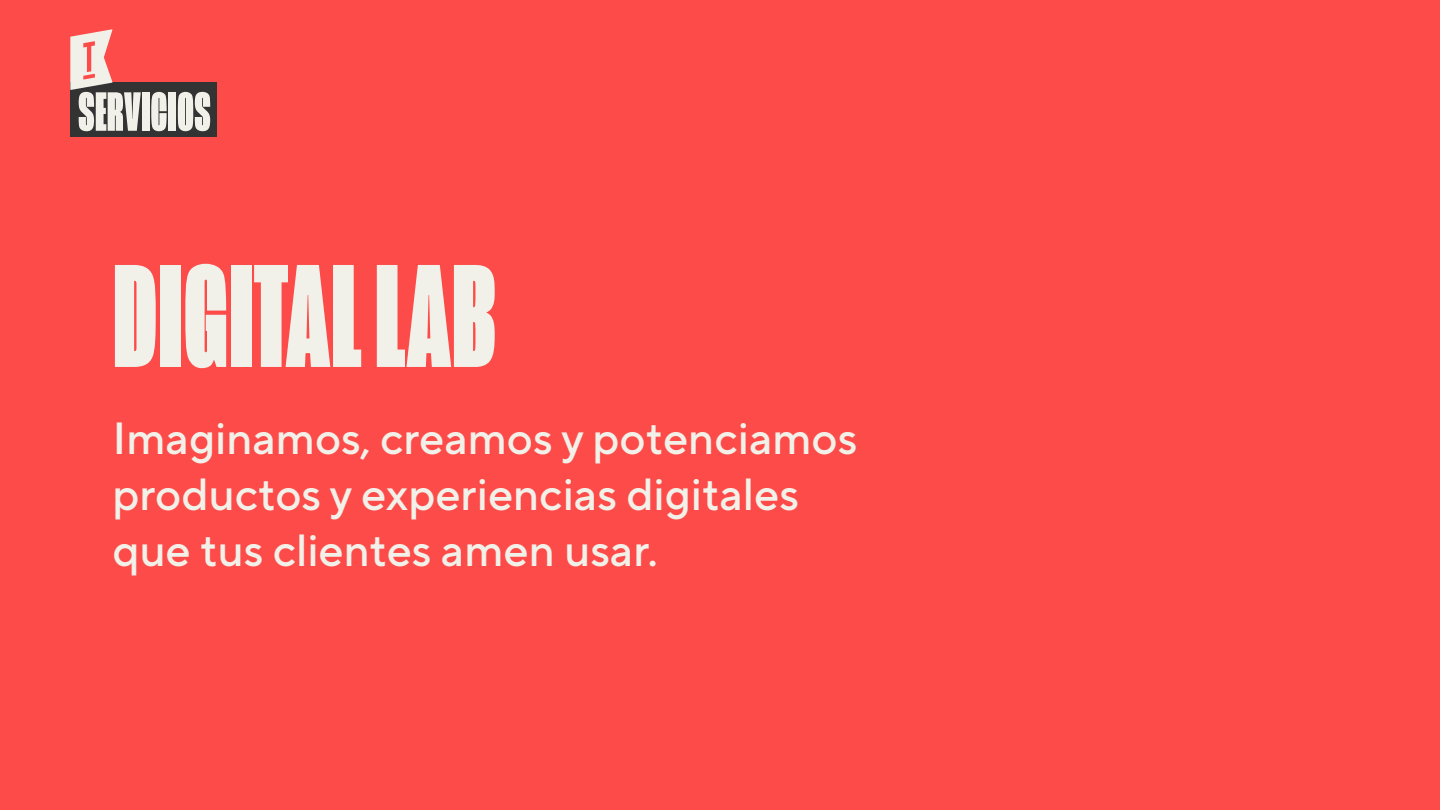
<style>
.page{position:relative;width:1440px;height:810px;background:#fd4b49}
.page>*{position:absolute;margin:0;border:0;box-sizing:border-box;transform-origin:0 0}
.t1{font:900 150px "Mongoose";color:#f2f1e9}
.t2{font:900 56.55px "Mongoose";color:#f2f1e9}
.t3{font:500 45px/56.2px "TT Norms Pro";color:#f2f1e9}
</style>
<div class="page">
<div style="left:70px;top:82px;width:146px;height:55px;background:#333"></div>
<svg style="left:70px;top:29px;width:43px;height:61px"></svg>
<p class="t2" style="left:78px;top:80px;width:135px">SERVICIOS</p>
<h1 class="t1" style="left:112px;top:231px;width:386px">DIGITAL LAB</h1>
<p class="t3" style="left:112px;top:408px;width:746px">Imaginamos, creamos y potenciamos productos y experiencias digitales que tus clientes amen usar.</p>
</div>
